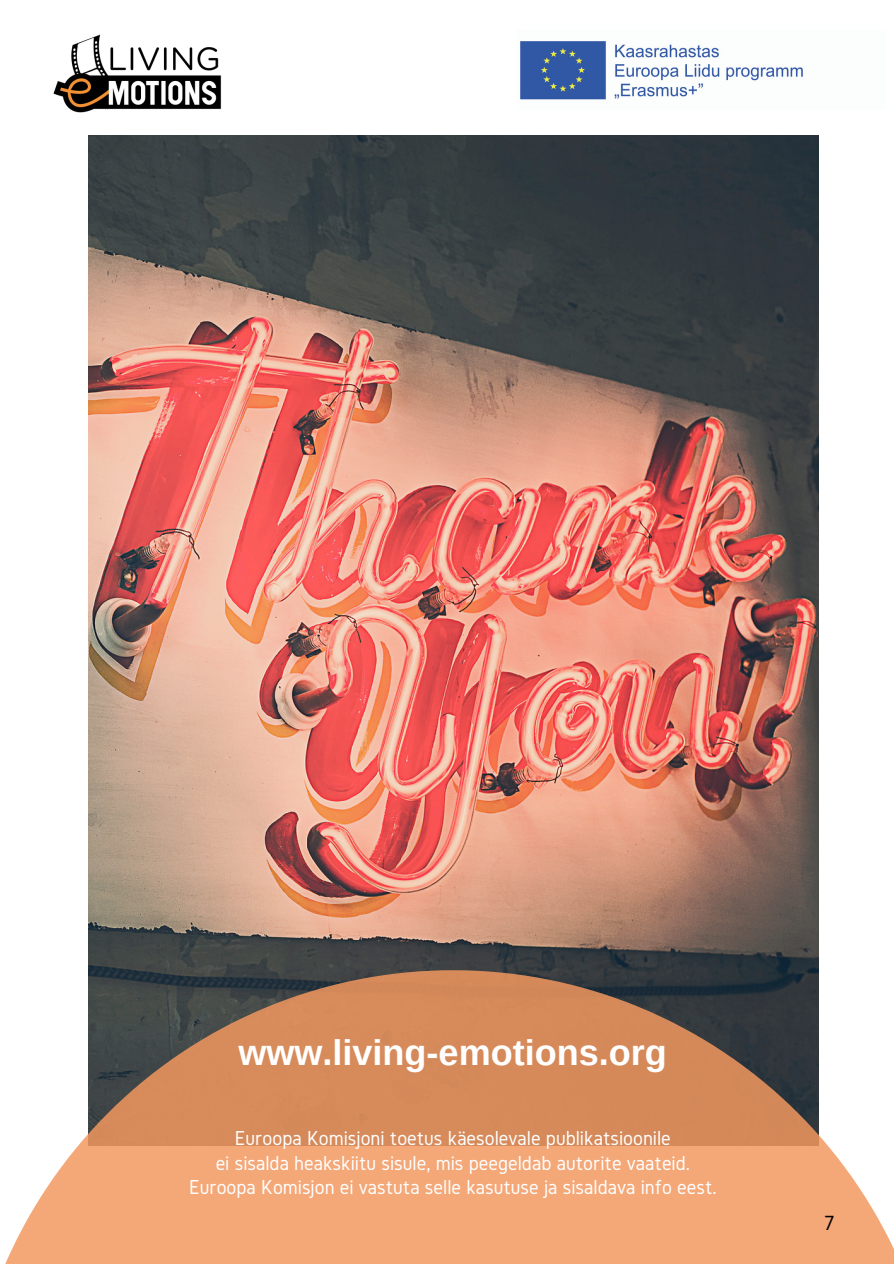
<style>
.page{position:relative;width:894px;height:1264px;background:#fff}
.page>*{position:absolute;margin:0;border:0;box-sizing:border-box;transform-origin:0 0}
.t1{font:700 36px "Arimo";color:#fff}
.t2{font:21.3px "Gidole";color:#000}
.t3{font:21px/24.6px "Gidole";color:#fff;text-align:center}
</style>
<div class="page">
<img style="left:88px;top:136px;width:730px;height:834px">
<svg style="left:5px;top:970px;width:888px;height:293px;background:#cf9976"></svg>
<img style="left:53px;top:34px;width:169px;height:79px">
<img style="left:520px;top:41px;width:283px;height:59px">
<h1 class="t1" style="left:238px;top:1032px;width:429px">www.living-emotions.org</h1>
<p class="t3" style="left:189px;top:1125px;width:529px">Euroopa Komisjoni toetus käesolevale publikatsioonile<br>ei sisalda heakskiitu sisule, mis peegeldab autorite vaateid.<br>Euroopa Komisjon ei vastuta selle kasutuse ja sisaldava info eest.</p>
<p class="t2" style="left:823px;top:1211px;width:12px">7</p>
</div>
